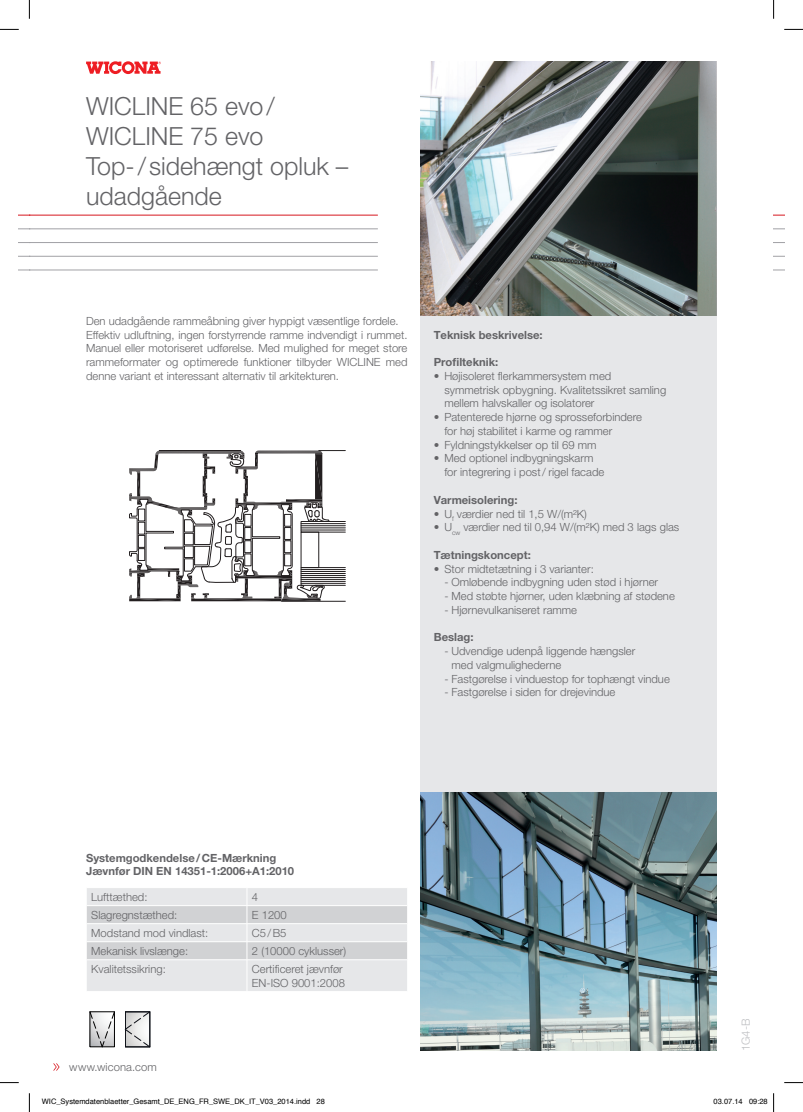
<style>
.page{position:relative;width:803px;height:1112px;background:#fff}
.page>*{position:absolute;margin:0;border:0;box-sizing:border-box;transform-origin:0 0}
.t1{font:300 25px/30px "Helvetica Neue LT Pro";color:#636366}
.t2{font:300 11.25px/13.8px "Helvetica Neue LT Pro";color:#636366}
.t3{font:700 11.25px/13.8px "Helvetica Neue LT Pro";color:#636366}
.t4{font:300 11.25px "Helvetica Neue LT Pro";color:#bebfc2}
.t5{font:7.5px "Helvetica";color:#000}
</style>
<div class="page">
<svg style="left:86px;top:61px;width:75px;height:13px"></svg>
<div style="left:420px;top:316px;width:297px;height:734px;background:#e6e7e9"></div>
<hr style="left:29px;top:215px;width:349px;height:1px;background:#d7171f">
<hr style="left:29px;top:228px;width:349px;height:1px;background:#a1a1a5">
<hr style="left:29px;top:242px;width:349px;height:1px;background:#a1a1a5">
<hr style="left:29px;top:256px;width:349px;height:1px;background:#a1a1a5">
<hr style="left:29px;top:269px;width:349px;height:1px;background:#a1a1a5">
<img style="left:420px;top:61px;width:297px;height:255px">
<img style="left:420px;top:792px;width:297px;height:258px">
<hr style="left:282px;top:601px;width:63px;height:1px;background:#231f20">
<svg style="left:129px;top:450px;width:216px;height:151px"></svg>
<svg style="left:90px;top:1011px;width:25px;height:35px"></svg>
<svg style="left:125px;top:1011px;width:25px;height:35px"></svg>
<svg style="left:53px;top:1063px;width:7px;height:7px"></svg>
<svg style="left:87px;top:888px;width:320px;height:103px;background:#e0e1e3"></svg>
<hr style="left:247px;top:941px;width:160px;height:1px;background:#fff">
<svg style="left:0;top:29px;width:19px;height:1px"></svg>
<svg style="left:784px;top:29px;width:19px;height:1px"></svg>
<svg style="left:0;top:1082px;width:19px;height:1px"></svg>
<svg style="left:784px;top:1082px;width:19px;height:1px"></svg>
<svg style="left:29px;top:0;width:1px;height:19px"></svg>
<svg style="left:29px;top:1093px;width:1px;height:18px"></svg>
<svg style="left:773px;top:0;width:1px;height:19px"></svg>
<svg style="left:773px;top:1093px;width:1px;height:18px"></svg>
<h1 class="t1" style="left:86px;top:90px;width:264px">WICLINE 65 evo /<br>WICLINE 75 evo<br>Top- / sidehængt opluk – udadgående</h1>
<p class="t2" style="left:86px;top:314px;width:323px">Den udadgående rammeåbning giver hyppigt væsentlige fordele.<br>Effektiv udluftning, ingen forstyrrende ramme indvendigt i rummet.<br>Manuel eller motoriseret udførelse. Med mulighed for meget store rammeformater og optimerede funktioner tilbyder WICLINE med denne variant et interessant alternativ til arkitekturen.</p>
<p class="t3" style="left:434px;top:327px;width:110px">Teknisk beskrivelse:</p>
<p class="t3" style="left:434px;top:355px;width:66px">Profilteknik:</p>
<p class="t2" style="left:444px;top:369px;width:223px;text-indent:-11px">• Højisoleret flerkammersystem med symmetrisk opbygning. Kvalitetssikret samling mellem halvskaller og isolatorer</p>
<p class="t2" style="left:444px;top:410px;width:199px;text-indent:-11px">• Patenterede hjørne og sprosseforbindere for høj stabilitet i karme og rammer</p>
<p class="t2" style="left:434px;top:437px;width:164px">• Fyldningstykkelser op til 69 mm</p>
<p class="t2" style="left:444px;top:451px;width:161px;text-indent:-11px">• Med optionel indbygningskarm for integrering i post / rigel facade</p>
<p class="t3" style="left:434px;top:492px;width:85px">Varmeisolering:</p>
<p class="t2" style="left:434px;top:506px;width:155px">• U<sub>f</sub> værdier ned til 1,5 W/(m²K)</p>
<p class="t2" style="left:434px;top:520px;width:247px">• U<sub>cw</sub> værdier ned til 0,94 W/(m²K) med 3 lags glas</p>
<p class="t3" style="left:434px;top:547px;width:99px">Tætningskoncept:</p>
<p class="t2" style="left:434px;top:561px;width:162px">• Stor midtetætning i 3 varianter:</p>
<p class="t2" style="left:444px;top:575px;width:215px">- Omløbende indbygning uden stød i hjørner</p>
<p class="t2" style="left:444px;top:589px;width:232px">- Med støbte hjørner, uden klæbning af stødene</p>
<p class="t2" style="left:444px;top:602px;width:134px">- Hjørnevulkaniseret ramme</p>
<p class="t3" style="left:434px;top:630px;width:41px">Beslag:</p>
<p class="t2" style="left:451px;top:644px;width:185px;text-indent:-7px">- Udvendige udenpå liggende hængsler med valgmulighederne</p>
<p class="t2" style="left:444px;top:671px;width:227px">- Fastgørelse i vinduestop for tophængt vindue</p>
<p class="t2" style="left:444px;top:685px;width:173px">- Fastgørelse i siden for drejevindue</p>
<p class="t3" style="left:86px;top:850px;width:210px">Systemgodkendelse / CE-Mærkning<br>Jævnfør DIN EN 14351-1:2006+A1:2010</p>
<p class="t2" style="left:91px;top:889px;width:58px">Lufttæthed:</p>
<p class="t2" style="left:252px;top:889px;width:8px">4</p>
<p class="t2" style="left:91px;top:907px;width:88px">Slagregnstæthed:</p>
<p class="t2" style="left:252px;top:907px;width:36px">E 1200</p>
<p class="t2" style="left:91px;top:925px;width:119px">Modstand mod vindlast:</p>
<p class="t2" style="left:252px;top:925px;width:36px">C5 / B5</p>
<p class="t2" style="left:91px;top:943px;width:98px">Mekanisk livslænge:</p>
<p class="t2" style="left:252px;top:943px;width:96px">2 (10000 cyklusser)</p>
<p class="t2" style="left:91px;top:961px;width:76px">Kvalitetssikring:</p>
<p class="t2" style="left:252px;top:961px;width:94px">Certificeret jævnfør<br>EN-ISO 9001:2008</p>
<p class="t2" style="left:69px;top:1059px;width:89px">www.wicona.com</p>
<p class="t4" style="left:739px;top:1050px;width:33px;rotate:-90deg">1G4-B</p>
<p class="t5" style="left:42px;top:1095px;width:285px">WIC_Systemdatenblaetter_Gesamt_DE_ENG_FR_SWE_DK_IT_V03_2014.indd 28</p>
<p class="t5" style="left:713px;top:1095px;width:56px">03.07.14 09:28</p>
</div>
